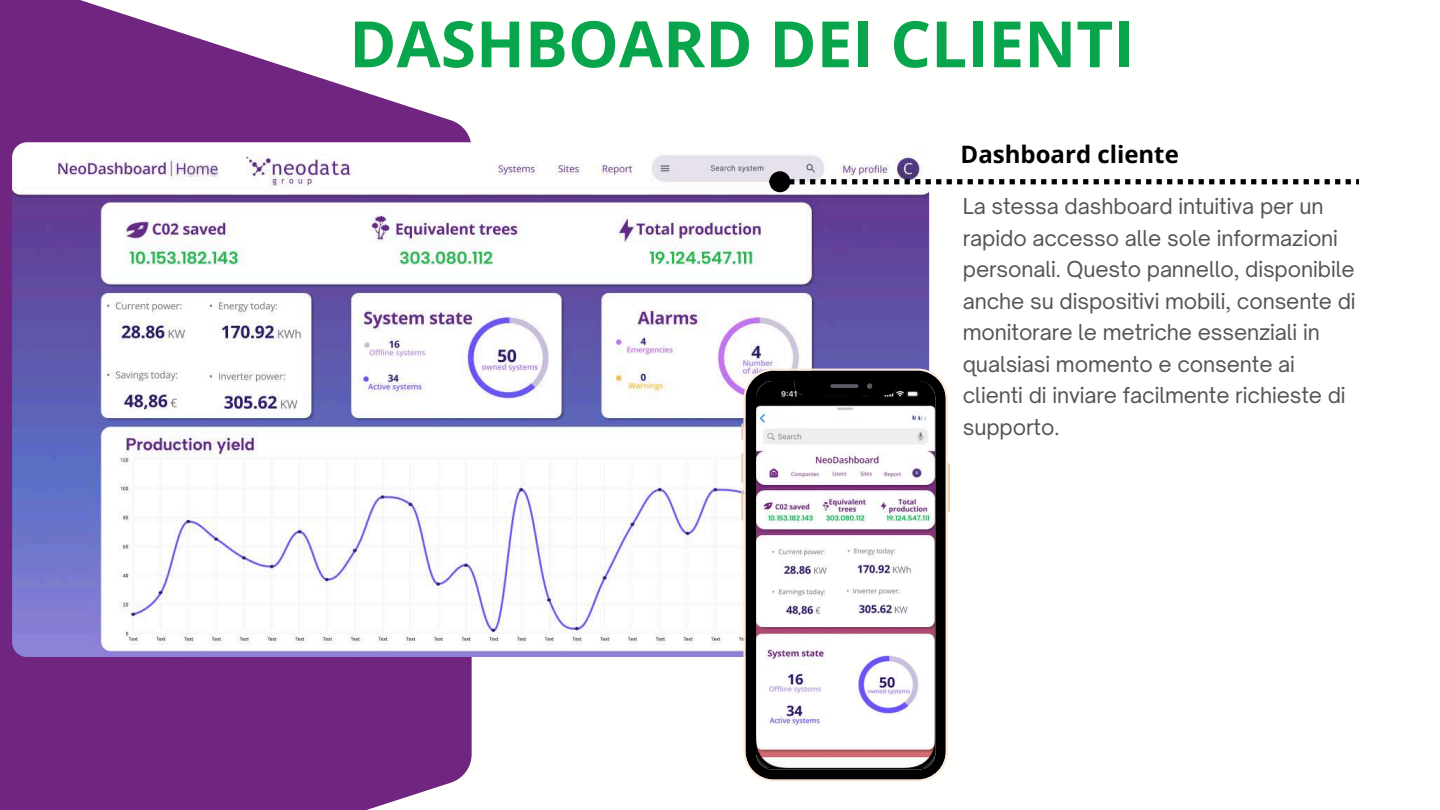
<style>
.page{position:relative;width:1440px;height:810px;background:#fff}
.page>*{position:absolute;margin:0;border:0;box-sizing:border-box;transform-origin:0 0}
.t1{font:700 64px "Open Sans";color:#08a54c}
.t2{font:700 24px "Open Sans";color:#000}
.t3{font:21px/31.5px "Open Sauce One";letter-spacing:-.005em;color:#545454}
</style>
<div class="page">
<svg style="left:0;top:0;width:472px;height:810px;fill:#702580"></svg>
<img style="left:12px;top:142px;width:917px;height:515px;border-radius:15px">
<svg style="left:790px;top:179px;width:569px;height:5px"></svg>
<div style="left:772px;top:174px;width:16px;height:16px;background:#000;border-radius:50%"></div>
<div style="left:769px;top:171px;width:21px;height:21px;border:5px solid #000;border-radius:50%"></div>
<svg style="left:741px;top:423px;width:2px;height:17px"></svg>
<svg style="left:741px;top:453px;width:2px;height:31px"></svg>
<svg style="left:741px;top:490px;width:2px;height:31px"></svg>
<svg style="left:948px;top:463px;width:2px;height:49px"></svg>
<svg style="left:743px;top:369px;width:205px;height:413px"></svg>
<h1 class="t1" style="left:349px;top:-1px;width:787px">DASHBOARD DEI CLIENTI</h1>
<p class="t2" style="left:961px;top:137px;width:220px">Dashboard cliente</p>
<p class="t3" style="left:963px;top:190px;width:394px">La stessa dashboard intuitiva per un rapido accesso alle sole informazioni personali. Questo pannello, disponibile anche su dispositivi mobili, consente di monitorare le metriche essenziali in qualsiasi momento e consente ai clienti di inviare facilmente richieste di supporto.</p>
</div>
